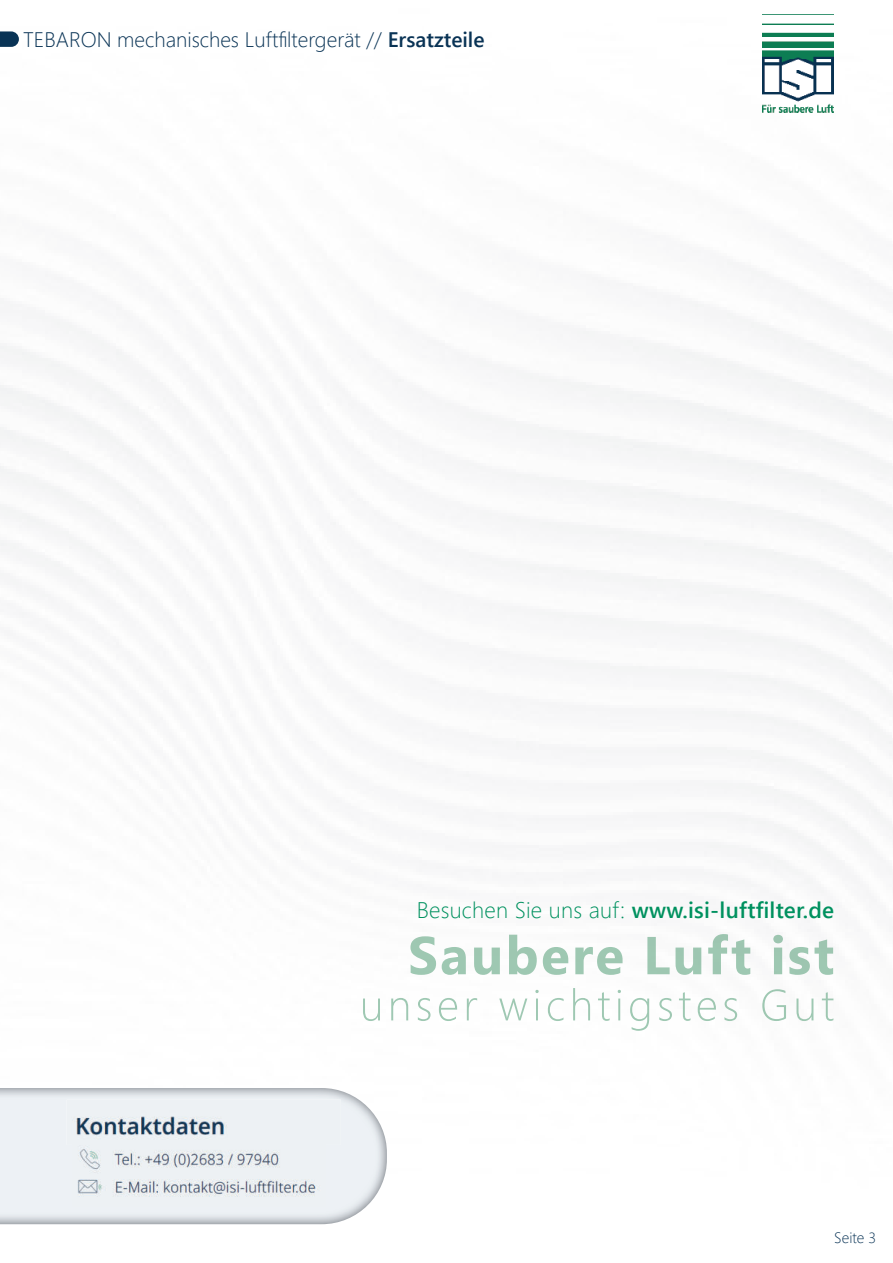
<style>
.page{position:relative;width:893px;height:1263px;background:#fff}
.page>*{position:absolute;margin:0;border:0;box-sizing:border-box;transform-origin:0 0}
.t1{font:600 22.5px "Segoe UI";letter-spacing:.01em;color:#00915f}
.t2{font:300 21px "Segoe UI";color:#093355}
.t3{font:300 15px "Segoe UI";color:#093355}
.s1{font-weight:600}
.s2{font-weight:300}
</style>
<div class="page">
<img style="left:0;top:14px;width:893px;height:1211px">
<img style="left:763px;top:15px;width:70px;height:97px">
<svg style="left:0;top:31px;width:19px;height:16px"></svg>
<img style="left:0;top:1088px;width:387px;height:136px">
<img style="left:410px;top:934px;width:424px;height:41px">
<img style="left:410px;top:935px;width:318px;height:40px">
<img style="left:649px;top:988px;width:184px;height:43px">
<img style="left:363px;top:988px;width:286px;height:43px">
<img style="left:67px;top:1099px;width:274px;height:46px">
<img style="left:73px;top:1140px;width:253px;height:66px">
<p class="t2" style="left:23px;top:31px;width:463px">TEBARON mechanisches Luftfiltergerät // <span class="s1">Ersatzteile</span></p>
<p class="t1" style="left:417px;top:889px;width:419px"><span class="s2">Besuchen Sie uns auf:</span> www.isi-luftfilter.de</p>
<p class="t3" style="left:834px;top:1231px;width:43px">Seite 3</p>
</div>
